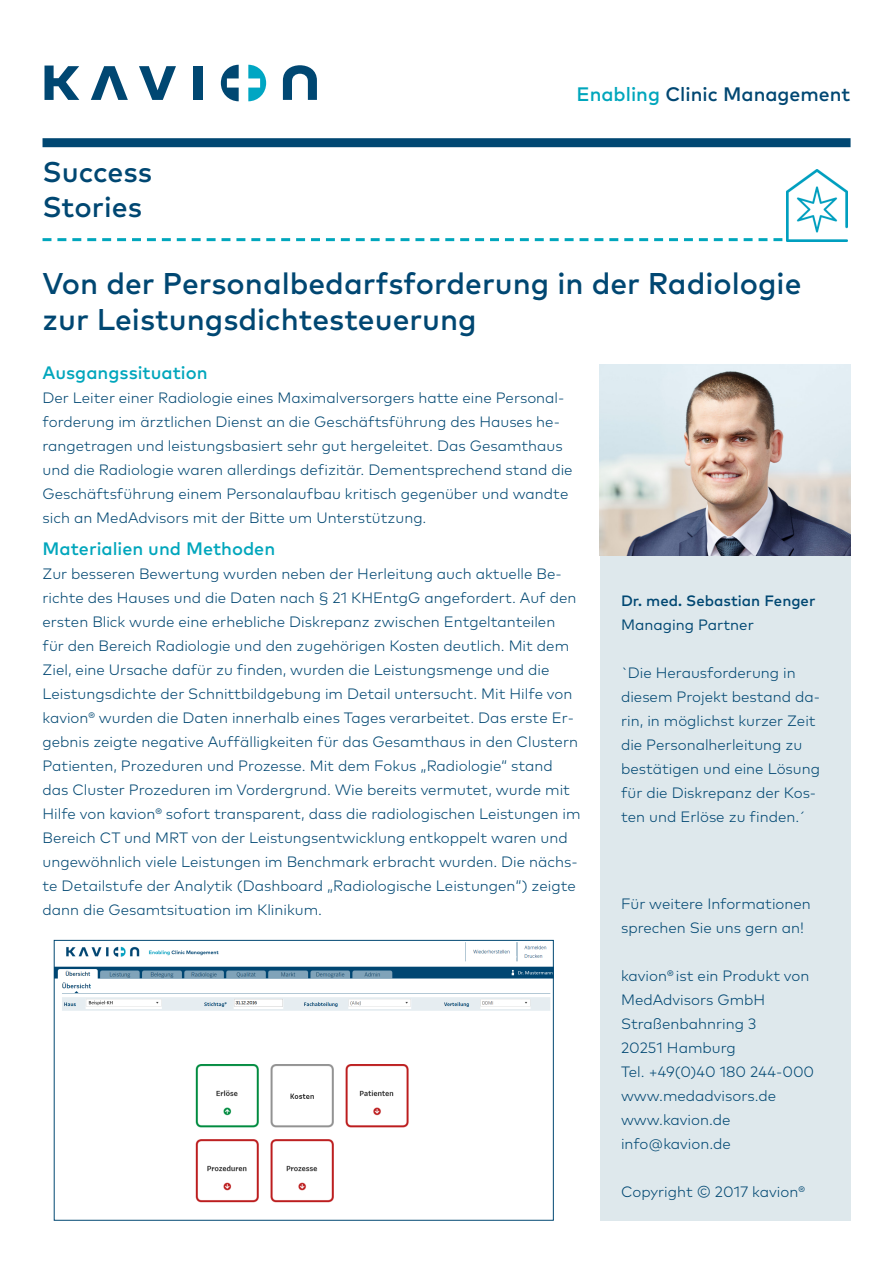
<style>
.page{position:relative;width:893px;height:1263px;background:#fff}
.page>*{position:absolute;margin:0;border:0;box-sizing:border-box;transform-origin:0 0}
.t1{font:500 30px/36px "Mark Pro";color:#004772}
.t2{font:500 28.5px/34.2px "Mark Pro";color:#004772}
.t3{font:500 19.5px "Mark Pro";color:#004772}
.t4{font:500 18px "Mark Pro";color:#00a6bc}
.t5{font:300 15px/24px "Mark Pro";color:#004772}
.t6{font:500 15px "Mark Pro";color:#004772}
.t7{font:15px "Mark Pro";color:#004772}
.s1{color:#00a6bc}
</style>
<div class="page">
<div style="left:43px;top:138px;width:808px;height:9px;background:#004772"></div>
<svg style="left:45px;top:66px;width:34px;height:34px"></svg>
<svg style="left:139px;top:66px;width:37px;height:34px"></svg>
<svg style="left:91px;top:66px;width:37px;height:34px"></svg>
<div style="left:193px;top:66px;width:9px;height:34px;background:#004772"></div>
<svg style="left:283px;top:65px;width:34px;height:35px"></svg>
<svg style="left:248px;top:65px;width:18px;height:36px"></svg>
<svg style="left:221px;top:65px;width:18px;height:36px"></svg>
<svg style="left:43px;top:238px;width:739px;height:3px"></svg>
<img style="left:786px;top:169px;width:62px;height:72px">
<div style="left:600px;top:365px;width:250px;height:855px;background:#dee8ec"></div>
<img style="left:600px;top:365px;width:250px;height:190px">
<img style="left:56px;top:942px;width:496px;height:261px">
<div style="left:54px;top:940px;width:500px;height:280px;border:1px solid #004772"></div>
<h2 class="t2" style="left:43px;top:153px;width:111px">Success<br>Stories</h2>
<h3 class="t3" style="left:576px;top:79px;width:276px"><span class="s1">Enabling</span> Clinic Management</h3>
<h1 class="t1" style="left:43px;top:263px;width:760px">Von der Personalbedarfsforderung in der Radiologie zur Leistungsdichtesteuerung</h1>
<p class="t4" style="left:43px;top:359px;width:167px">Ausgangssituation</p>
<p class="t5" style="left:43px;top:384px;width:532px">Der Leiter einer Radiologie eines Maximalversorgers hatte eine Personal&shy;forderung im ärztlichen Dienst an die Geschäftsführung des Hauses he&shy;rangetragen und leistungsbasiert sehr gut hergeleitet. Das Gesamthaus und die Radiologie waren allerdings defizitär. Dementsprechend stand die Geschäftsführung einem Personalaufbau kritisch gegenüber und wandte sich an MedAdvisors mit der Bitte um Unterstützung.</p>
<p class="t4" style="left:43px;top:535px;width:234px">Materialien und Methoden</p>
<p class="t5" style="left:43px;top:561px;width:540px">Zur besseren Bewertung wurden neben der Herleitung auch aktuelle Be&shy;richte des Hauses und die Daten nach § 21 KHEntgG angefordert. Auf den ersten Blick wurde eine erhebliche Diskrepanz zwischen Entgeltanteilen für den Bereich Radiologie und den zugehörigen Kosten deutlich. Mit dem Ziel, eine Ursache dafür zu finden, wurden die Leistungsmenge und die Leistungsdichte der Schnittbildgebung im Detail untersucht. Mit Hilfe von kavion® wurden die Daten innerhalb eines Tages verarbeitet. Das erste Er&shy;gebnis zeigte negative Auffälligkeiten für das Gesamthaus in den Clustern Patienten, Prozeduren und Prozesse. Mit dem Fokus „Radiologie“ stand das Cluster Prozeduren im Vordergrund. Wie bereits vermutet, wurde mit Hilfe von kavion® sofort transparent, dass die radiologischen Leistungen im Bereich CT und MRT von der Leistungsentwicklung entkoppelt waren und ungewöhnlich viele Leistungen im Benchmark erbracht wurden. Die nächs&shy;te Detailstufe der Analytik (Dashboard „Radiologische Leistungen“) zeigte dann die Gesamtsituation im Klinikum.</p>
<p class="t6" style="left:621px;top:589px;width:196px">Dr. med. Sebastian Fenger</p>
<p class="t7" style="left:621px;top:613px;width:134px">Managing Partner</p>
<p class="t5" style="left:621px;top:659px;width:201px">`Die Herausforderung in diesem Projekt bestand da&shy;rin, in möglichst kurzer Zeit die Personalherleitung zu bestätigen und eine Lösung für die Diskrepanz der Kos&shy;ten und Erlöse zu finden.´</p>
<p class="t5" style="left:621px;top:891px;width:191px">Für weitere Informationen sprechen Sie uns gern an!</p>
<p class="t5" style="left:621px;top:963px;width:195px">kavion® ist ein Produkt von<br>MedAdvisors GmbH<br>Straßenbahnring 3<br>20251 Hamburg<br>Tel. +49(0)40 180 244-000 www.medadvisors.de www.kavion.de info@kavion.de</p>
<p class="t5" style="left:621px;top:1179px;width:185px">Copyright © 2017 kavion®</p>
</div>
